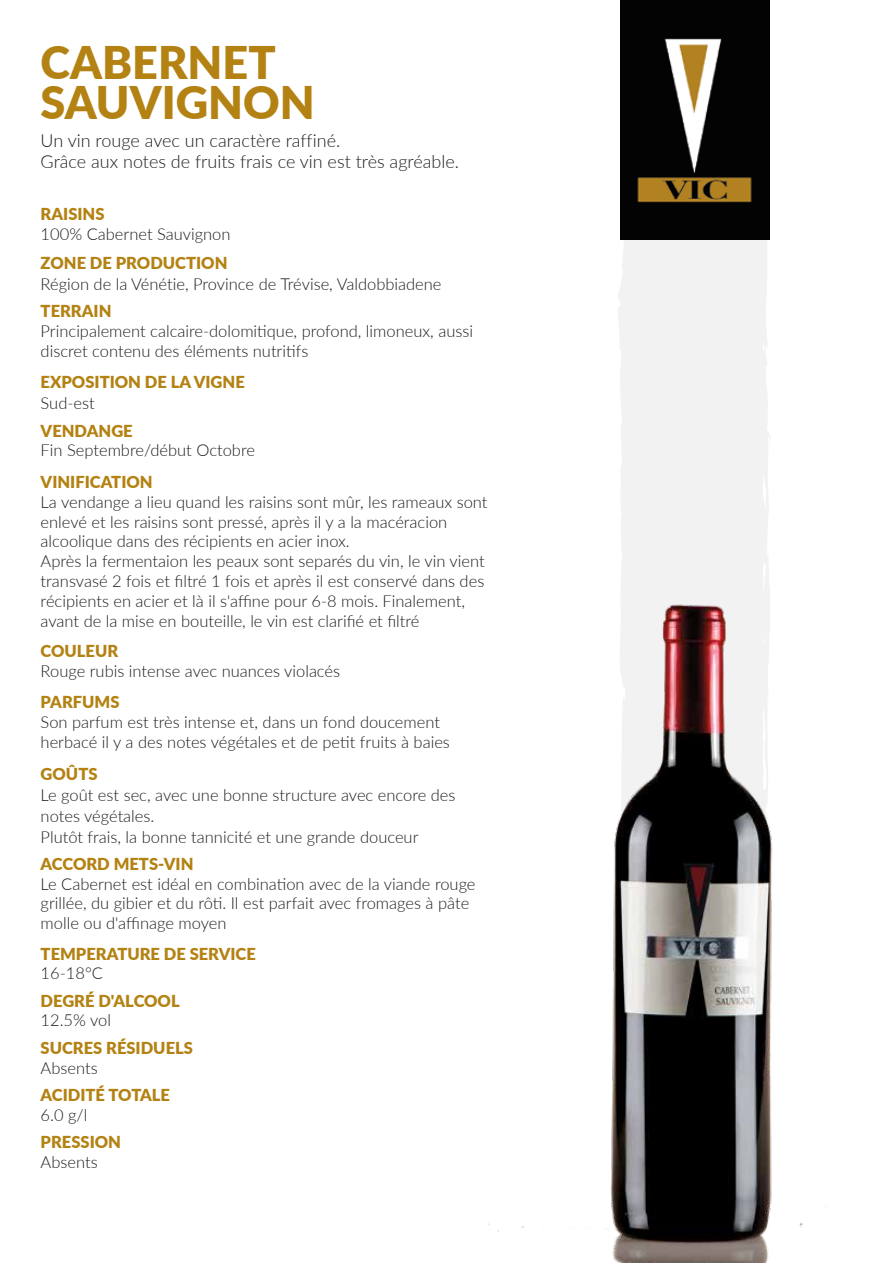
<style>
.page{position:relative;width:893px;height:1263px;background:#fff}
.page>*{position:absolute;margin:0;border:0;box-sizing:border-box;transform-origin:0 0}
.t1{font:900 45px/40.5px "Lato";color:#b38212}
.t2{font:300 18px/21.6px "Lato";color:#1d1d1b}
.t3{font:300 16.5px/19.8px "Lato";color:#1d1d1b}
.t4{font:900 16.5px "Lato";color:#b38212}
</style>
<div class="page">
<div style="left:618px;top:186px;width:152px;height:348px;background:#f2f2f2"></div>
<svg style="left:762px;top:434px;width:1px;height:20px"></svg>
<svg style="left:626px;top:399px;width:1px;height:12px"></svg>
<svg style="left:626px;top:488px;width:1px;height:13px"></svg>
<img style="left:620px;top:0;width:149px;height:239px">
<img style="left:488px;top:534px;width:315px;height:729px">
<h1 class="t1" style="left:41px;top:40px;width:276px">CABERNET<br>SAUVIGNON</h1>
<p class="t2" style="left:41px;top:129px;width:420px">Un vin rouge avec un caractère raffiné.<br>Grâce aux notes de fruits frais ce vin est très agréable.</p>
<p class="t4" style="left:41px;top:202px;width:65px">RAISINS</p>
<p class="t3" style="left:41px;top:224px;width:191px">100% Cabernet Sauvignon</p>
<p class="t4" style="left:41px;top:250px;width:188px">ZONE DE PRODUCTION</p>
<p class="t3" style="left:41px;top:273px;width:402px">Région de la Vénétie, Province de Trévise, Valdobbiadene</p>
<p class="t4" style="left:41px;top:299px;width:72px">TERRAIN</p>
<p class="t3" style="left:41px;top:321px;width:434px">Principalement calcaire-dolomitique, profond, limoneux, aussi discret contenu des éléments nutritifs</p>
<p class="t4" style="left:41px;top:370px;width:206px">EXPOSITION DE LA VIGNE</p>
<p class="t3" style="left:41px;top:393px;width:56px">Sud-est</p>
<p class="t4" style="left:41px;top:418px;width:94px">VENDANGE</p>
<p class="t3" style="left:41px;top:440px;width:216px">Fin Septembre/début Octobre</p>
<p class="t4" style="left:41px;top:469px;width:114px">VINIFICATION</p>
<p class="t3" style="left:41px;top:491px;width:448px">La vendange a lieu quand les raisins sont mûr, les rameaux sont enlevé et les raisins sont pressé, après il y a la macéracion alcoolique dans des récipients en acier inox.<br>Après la fermentaion les peaux sont separés du vin, le vin vient transvasé 2 fois et filtré 1 fois et après il est conservé dans des récipients en acier et là il s'affine pour 6-8 mois. Finalement, avant de la mise en bouteille, le vin est clarifié et filtré</p>
<p class="t4" style="left:41px;top:638px;width:79px">COULEUR</p>
<p class="t3" style="left:41px;top:660px;width:301px">Rouge rubis intense avec nuances violacés</p>
<p class="t4" style="left:41px;top:690px;width:80px">PARFUMS</p>
<p class="t3" style="left:41px;top:712px;width:411px">Son parfum est très intense et, dans un fond doucement herbacé il y a des notes végétales et de petit fruits à baies</p>
<p class="t4" style="left:41px;top:761px;width:58px">GOÛTS</p>
<p class="t3" style="left:41px;top:783px;width:416px;line-height:21px">Le goût est sec, avec une bonne structure avec encore des notes végétales.<br>Plutôt frais, la bonne tannicité et une grande douceur</p>
<p class="t4" style="left:41px;top:851px;width:154px">ACCORD METS-VIN</p>
<p class="t3" style="left:41px;top:873px;width:436px">Le Cabernet est idéal en combination avec de la viande rouge grillée, du gibier et du rôti. Il est parfait avec fromages à pâte molle ou d'affinage moyen</p>
<p class="t4" style="left:41px;top:941px;width:217px">TEMPERATURE DE SERVICE</p>
<p class="t3" style="left:41px;top:963px;width:64px">16-18°C</p>
<p class="t4" style="left:41px;top:988px;width:141px">DEGRÉ D'ALCOOL</p>
<p class="t3" style="left:41px;top:1010px;width:72px">12.5% vol</p>
<p class="t4" style="left:41px;top:1035px;width:154px">SUCRES RÉSIDUELS</p>
<p class="t3" style="left:41px;top:1057px;width:59px">Absents</p>
<p class="t4" style="left:41px;top:1082px;width:131px">ACIDITÉ TOTALE</p>
<p class="t3" style="left:41px;top:1104px;width:48px">6.0 g/l</p>
<p class="t4" style="left:41px;top:1129px;width:82px">PRESSION</p>
<p class="t3" style="left:41px;top:1151px;width:59px">Absents</p>
</div>
